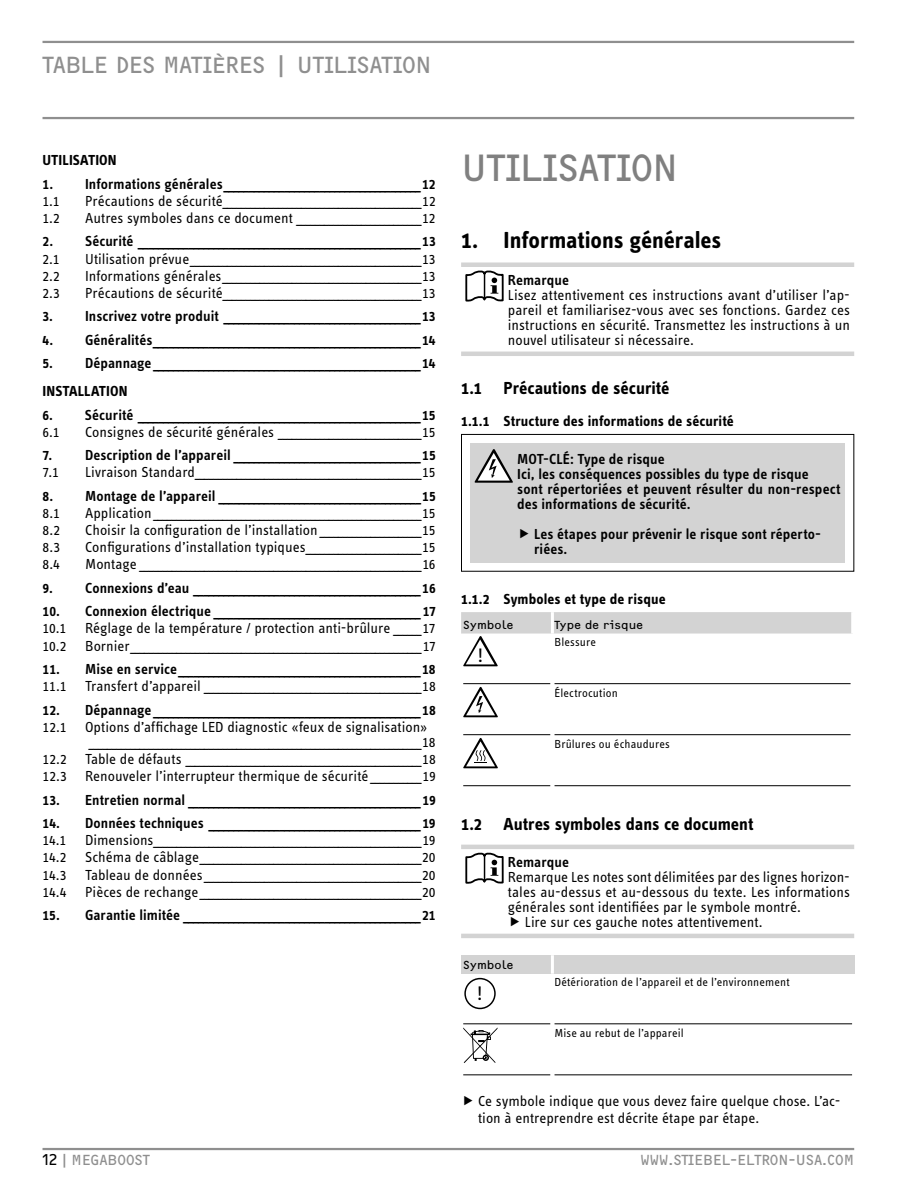
<style>
.page{position:relative;width:918px;height:1188px;background:#fff}
.page>*{position:absolute;margin:0;border:0;box-sizing:border-box;transform-origin:0 0}
.t1{font:39px "F2 FOCR Bczyk Com";letter-spacing:-.015em;color:#808080}
.t2{font:24px "F2 FOCR Bczyk Com";letter-spacing:-.02em;color:#8f8f8f}
.t3{font:700 24px "STE Info Text";letter-spacing:-.005em;color:#000}
.t4{font:20.4px "STE Info Text";color:#000}
.t5{font:20.25px "STE Info Text";color:#000}
.t6{font:700 18px "STE Info Text";color:#000}
.t7{font:15px/17.1px "STE Info Text";color:#000}
.t8{font:600 15px/15px "STE Info Text";letter-spacing:.005em;color:#000}
.t9{font:700 15px "STE Info Text";letter-spacing:.005em;color:#000}
.t10{font:15px "F2 FOCR Bczyk Com";color:#8f8f8f}
.t11{font:12px "STE Info Text";letter-spacing:.01em;color:#000}
.t12{font:12px "F2 FOCR Bczyk Com";letter-spacing:.02em;color:#000}
.s1{color:#000}
</style>
<div class="page">
<hr style="left:43px;top:1148px;width:811px;height:2px;background:#8f8f8f">
<hr style="left:43px;top:41px;width:811px;height:2px;background:#8f8f8f">
<hr style="left:43px;top:117px;width:811px;height:2px;background:#8f8f8f">
<div style="left:461px;top:262px;width:393px;height:5px;background:#d3d3d3"></div>
<hr style="left:461px;top:352px;width:393px;height:4px;background:#d3d3d3">
<svg style="left:465px;top:270px;width:39px;height:32px"></svg>
<div style="left:470px;top:443px;width:375px;height:119px;background:#d3d3d3"></div>
<svg style="left:475px;top:449px;width:38px;height:34px"></svg>
<div style="left:461px;top:434px;width:393px;height:138px;border:1px solid #000"></div>
<hr style="left:463px;top:683px;width:87px;height:1px;background:#000">
<svg style="left:461px;top:612px;width:391px;height:54px"></svg>
<hr style="left:555px;top:683px;width:296px;height:1px;background:#000">
<hr style="left:463px;top:734px;width:87px;height:1px;background:#000">
<svg style="left:463px;top:687px;width:35px;height:30px"></svg>
<hr style="left:555px;top:734px;width:296px;height:1px;background:#000">
<hr style="left:463px;top:785px;width:87px;height:1px;background:#000">
<svg style="left:463px;top:738px;width:35px;height:30px"></svg>
<hr style="left:555px;top:785px;width:296px;height:1px;background:#000">
<hr style="left:461px;top:845px;width:393px;height:4px;background:#d3d3d3">
<hr style="left:461px;top:934px;width:393px;height:4px;background:#d3d3d3">
<svg style="left:465px;top:852px;width:39px;height:32px"></svg>
<div style="left:461px;top:955px;width:393px;height:19px;background:#d3d3d3"></div>
<hr style="left:551px;top:955px;width:3px;height:19px;background:#fff">
<hr style="left:463px;top:1023px;width:87px;height:1px;background:#000">
<div style="left:464px;top:978px;width:32px;height:31px;border:1px solid #000;border-radius:50%"></div>
<hr style="left:555px;top:1023px;width:297px;height:1px;background:#000">
<hr style="left:463px;top:1074px;width:87px;height:1px;background:#000">
<svg style="left:463px;top:1027px;width:35px;height:36px"></svg>
<hr style="left:555px;top:1074px;width:297px;height:1px;background:#000">
<h2 class="t2" style="left:43px;top:56px;width:390px">TABLE DES MATIÈRES | UTILISATION</h2>
<p class="t9" style="left:43px;top:154px;width:76px">UTILISATION</p>
<p class="t8" style="left:43px;top:178px;width:395px">1. Informations générales _______________________________________12</p>
<p class="t7" style="left:43px;top:194px;width:19px">1.1</p>
<p class="t7" style="left:85px;top:194px;width:352px">Précautions de sécurité___________________________________________12</p>
<p class="t7" style="left:43px;top:211px;width:19px">1.2</p>
<p class="t7" style="left:85px;top:211px;width:352px">Autres symboles dans ce document ___________________________12</p>
<p class="t8" style="left:43px;top:235px;width:395px">2. Sécurité ________________________________________________________13</p>
<p class="t7" style="left:43px;top:252px;width:19px">2.1</p>
<p class="t7" style="left:85px;top:252px;width:352px">Utilisation prévue __________________________________________________13</p>
<p class="t7" style="left:43px;top:269px;width:19px">2.2</p>
<p class="t7" style="left:85px;top:269px;width:352px">Informations générales ___________________________________________13</p>
<p class="t7" style="left:43px;top:286px;width:19px">2.3</p>
<p class="t7" style="left:85px;top:286px;width:352px">Précautions de sécurité___________________________________________13</p>
<p class="t8" style="left:43px;top:310px;width:395px">3. Inscrivez votre produit _______________________________________13</p>
<p class="t8" style="left:43px;top:334px;width:395px">4. Généralités _____________________________________________________14</p>
<p class="t8" style="left:43px;top:357px;width:395px">5. Dépannage _____________________________________________________14</p>
<p class="t9" style="left:43px;top:385px;width:86px">INSTALLATION</p>
<p class="t8" style="left:43px;top:409px;width:395px">6. Sécurité ________________________________________________________15</p>
<p class="t7" style="left:43px;top:425px;width:19px">6.1</p>
<p class="t7" style="left:85px;top:425px;width:352px">Consignes de sécurité générales _______________________________15</p>
<p class="t8" style="left:43px;top:449px;width:395px">7. Description de l’appareil _____________________________________15</p>
<p class="t7" style="left:43px;top:465px;width:18px">7.1</p>
<p class="t7" style="left:85px;top:465px;width:352px">Livraison Standard_________________________________________________15</p>
<p class="t8" style="left:43px;top:490px;width:395px">8. Montage de l’appareil ________________________________________15</p>
<p class="t7" style="left:43px;top:506px;width:19px">8.1</p>
<p class="t7" style="left:85px;top:506px;width:352px">Application __________________________________________________________15</p>
<p class="t7" style="left:43px;top:523px;width:19px">8.2</p>
<p class="t7" style="left:85px;top:523px;width:352px">Choisir la configuration de l’installation ______________________15</p>
<p class="t7" style="left:43px;top:540px;width:19px">8.3</p>
<p class="t7" style="left:85px;top:540px;width:352px">Configurations d’installation typiques _________________________15</p>
<p class="t7" style="left:43px;top:557px;width:19px">8.4</p>
<p class="t7" style="left:85px;top:557px;width:352px">Montage _____________________________________________________________16</p>
<p class="t8" style="left:43px;top:582px;width:395px">9. Connexions d’eau _____________________________________________16</p>
<p class="t8" style="left:43px;top:605px;width:395px">10. Connexion électrique _________________________________________ 17</p>
<p class="t7" style="left:43px;top:621px;width:25px">10.1</p>
<p class="t7" style="left:43px;top:621px;width:395px;text-align:right">Réglage de la température / protection anti-brûlure ______17<br>10.2 Bornier _______________________________________________________________17</p>
<p class="t8" style="left:43px;top:663px;width:395px">11. Mise en service ________________________________________________18</p>
<p class="t7" style="left:43px;top:679px;width:395px">11.1 Transfert d’appareil _______________________________________________18</p>
<p class="t8" style="left:43px;top:704px;width:395px">12. Dépannage _____________________________________________________18</p>
<p class="t7" style="left:89px;top:721px;width:348px;line-height:15px;text-indent:-46px">12.1 Options d’affichage LED diagnostic «feux de signalisation» ________________________________________________________________________18</p>
<p class="t7" style="left:43px;top:752px;width:395px">12.2 Table de défauts ___________________________________________________18<br>12.3 Renouveler l’interrupteur thermique de sécurité ___________19</p>
<p class="t8" style="left:43px;top:794px;width:395px">13. Entretien normal ______________________________________________19</p>
<p class="t8" style="left:43px;top:817px;width:395px">14. Données techniques __________________________________________19</p>
<p class="t7" style="left:43px;top:833px;width:395px;text-align:justify">14.1 Dimensions __________________________________________________________19<br>14.2 Schéma de câblage ________________________________________________20<br>14.3 Tableau de données _______________________________________________20<br>14.4 Pièces de rechange ________________________________________________20</p>
<p class="t8" style="left:43px;top:909px;width:395px">15. Garantie limitée _______________________________________________21</p>
<h1 class="t1" style="left:461px;top:153px;width:219px">UTILISATION</h1>
<h2 class="t3" style="left:461px;top:231px;width:262px">1. Informations générales</h2>
<p class="t8" style="left:508px;top:274px;width:63px">Remarque</p>
<p class="t7" style="left:508px;top:289px;width:344px;line-height:15px;text-align:justify">Lisez attentivement ces instructions avant d’utiliser l’ap&shy;pareil et familiarisez-vous avec ses fonctions. Gardez ces instructions en sécurité. Transmettez les instructions à un nouvel utilisateur si nécessaire.</p>
<p class="t6" style="left:461px;top:381px;width:210px">1.1 Précautions de sécurité</p>
<p class="t9" style="left:461px;top:415px;width:274px">1.1.1 Structure des informations de sécurité</p>
<p class="t8" style="left:517px;top:453px;width:325px">MOT-CLÉ: Type de risque<br>Ici, les conséquences possibles du type de risque<br>sont répertoriées et peuvent résulter du non-respect des informations de sécurité.</p>
<p class="t8" style="left:534px;top:528px;width:288px">Les étapes pour prévenir le risque sont réperto&shy;riées.</p>
<p class="t9" style="left:461px;top:593px;width:206px">1.1.2 Symboles et type de risque</p>
<p class="t12" style="left:463px;top:621px;width:52px">Symbole</p>
<p class="t12" style="left:555px;top:621px;width:90px">Type de risque</p>
<h3 class="t5" style="left:478px;top:647px;width:7px">!</h3>
<p class="t11" style="left:555px;top:638px;width:43px">Blessure</p>
<p class="t11" style="left:555px;top:689px;width:65px">Électrocution</p>
<p class="t11" style="left:555px;top:740px;width:117px">Brûlures ou échaudures</p>
<p class="t6" style="left:461px;top:817px;width:294px">1.2 Autres symboles dans ce document</p>
<p class="t8" style="left:508px;top:856px;width:63px">Remarque</p>
<p class="t7" style="left:508px;top:870px;width:344px">Remarque Les notes sont délimitées par des lignes horizon-</p>
<p class="t7" style="left:508px;top:885px;width:344px">tales au-dessus et au-dessous du texte. Les informations</p>
<p class="t7" style="left:508px;top:900px;width:294px">générales sont identifiées par le symbole montré.</p>
<p class="t7" style="left:525px;top:915px;width:239px">Lire sur ces gauche notes attentivement.</p>
<p class="t12" style="left:463px;top:961px;width:52px">Symbole</p>
<h3 class="t4" style="left:477px;top:986px;width:8px">!</h3>
<p class="t11" style="left:555px;top:978px;width:237px">Détérioration de l’appareil et de l’environnement</p>
<p class="t11" style="left:555px;top:1029px;width:131px">Mise au rebut de l’appareil</p>
<p class="t7" style="left:478px;top:1094px;width:364px">Ce symbole indique que vous devez faire quelque chose. L’ac&shy;tion à entreprendre est décrite étape par étape.</p>
<p class="t10" style="left:43px;top:1154px;width:109px"><span class="s1">12</span> | MEGABOOST</p>
<p class="t10" style="left:641px;top:1154px;width:215px">WWW.STIEBEL-ELTRON-USA.COM</p>
</div>
